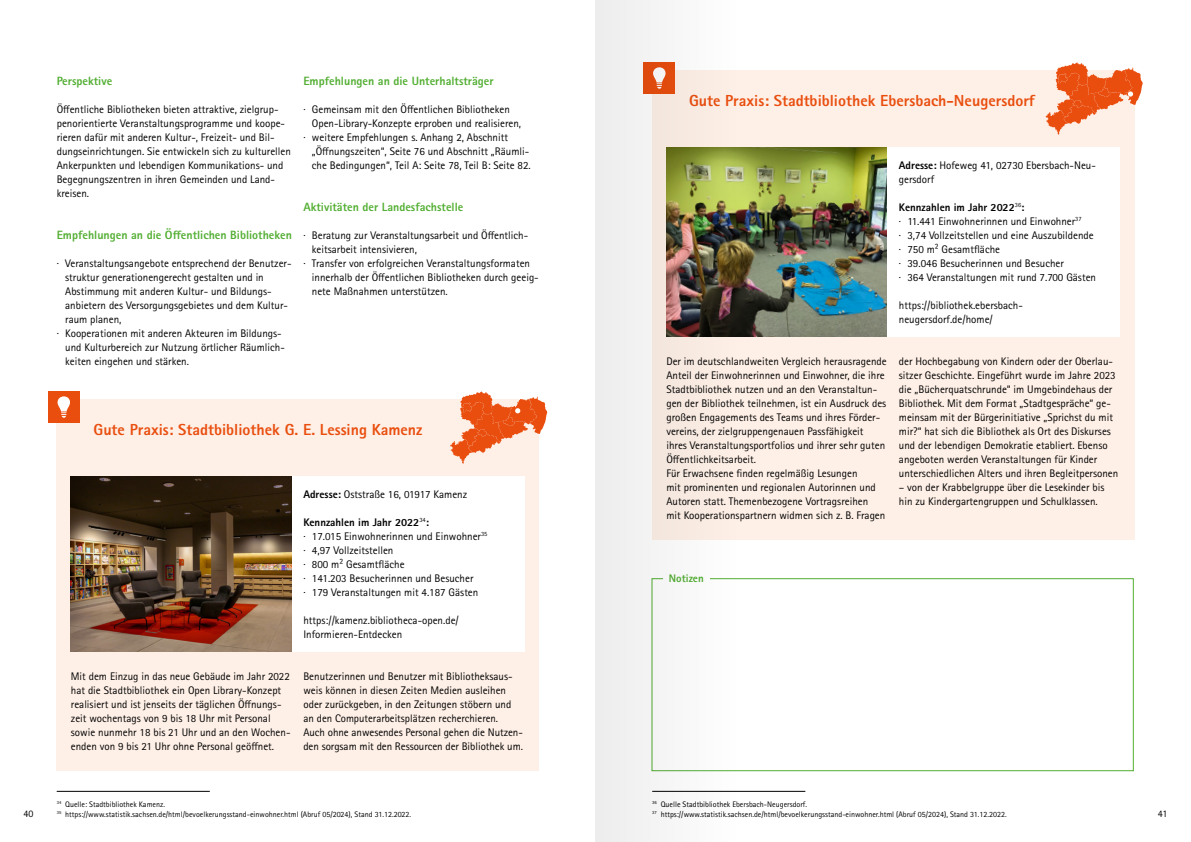
<style>
.page{position:relative;width:1191px;height:842px;background:#fff}
.page>*{position:absolute;margin:0;border:0;box-sizing:border-box;transform-origin:0 0}
.t1{font:800 16px "Rotis Sans Serif W1 G";color:#e94e0f}
.t2{font:800 12px "Rotis Sans Serif W1 G";color:#52ae32}
.t3{font:11px/14px "Rotis Sans Serif W1 G";color:#000}
.t4{font:800 11px "Rotis Sans Serif W1 G";color:#52ae32}
.t5{font:10px "Rotis Sans Serif W1 G";color:#000}
.t6{font:8px/9.6px "Rotis Sans Serif W1 G";color:#000}
.s1{font-weight:800}
</style>
<div class="page">
<hr style="left:652px;top:791px;width:153px;height:1px;background:#000">
<div style="left:652px;top:71px;width:482px;height:469px;background:#fef0e7"></div>
<img style="left:736px;top:148px;width:151px;height:189px">
<div style="left:887px;top:148px;width:233px;height:189px;background:#fff"></div>
<svg style="left:1045px;top:62px;width:97px;height:73px"></svg>
<div style="left:57px;top:400px;width:482px;height:371px;background:#fef0e7"></div>
<div style="left:48px;top:391px;width:31px;height:32px;background:#e94e0f"></div>
<svg style="left:58px;top:396px;width:12px;height:22px"></svg>
<img style="left:71px;top:477px;width:221px;height:175px">
<div style="left:292px;top:477px;width:232px;height:175px;background:#fff"></div>
<svg style="left:450px;top:391px;width:97px;height:73px"></svg>
<hr style="left:57px;top:791px;width:153px;height:1px;background:#000">
<div style="left:652px;top:578px;width:481px;height:193px;border:1px solid #52ae32"></div>
<svg style="left:595px;top:0;width:141px;height:842px;fill:#f3efef"></svg>
<p class="t2" style="left:57px;top:73px;width:57px">Perspektive</p>
<p class="t3" style="left:57px;top:102px;width:236px">Öffentliche Bibliotheken bieten attraktive, zielgrup&shy;penorientierte Veranstaltungsprogramme und koope&shy;rieren dafür mit anderen Kultur-, Freizeit- und Bil&shy;dungseinrichtungen. Sie entwickeln sich zu kulturellen Ankerpunkten und lebendigen Kommunikations- und Begegnungszentren in ihren Gemeinden und Land&shy;kreisen.</p>
<p class="t2" style="left:57px;top:227px;width:237px">Empfehlungen an die Öffentlichen Bibliotheken</p>
<p class="t3" style="left:57px;top:256px;width:236px">· Veranstaltungsangebote entsprechend der Benutzer-</p>
<p class="t3" style="left:65px;top:270px;width:200px">struktur generationengerecht gestalten und in</p>
<p class="t3" style="left:65px;top:284px;width:208px">Abstimmung mit anderen Kultur- und Bildungs-</p>
<p class="t3" style="left:65px;top:298px;width:224px">anbietern des Versorgungsgebietes und dem Kultur-</p>
<p class="t3" style="left:65px;top:312px;width:58px">raum planen,</p>
<p class="t3" style="left:57px;top:326px;width:226px">· Kooperationen mit anderen Akteuren im Bildungs-</p>
<p class="t3" style="left:65px;top:340px;width:221px">und Kulturbereich zur Nutzung örtlicher Räumlich-</p>
<p class="t3" style="left:65px;top:354px;width:125px">keiten eingehen und stärken.</p>
<p class="t2" style="left:303px;top:73px;width:192px">Empfehlungen an die Unterhaltsträger</p>
<p class="t3" style="left:303px;top:102px;width:208px">· Gemeinsam mit den Öffentlichen Bibliotheken</p>
<p class="t3" style="left:312px;top:116px;width:211px">Open-Library-Konzepte erproben und realisieren,</p>
<p class="t3" style="left:303px;top:130px;width:206px">· weitere Empfehlungen s. Anhang 2, Abschnitt</p>
<p class="t3" style="left:312px;top:144px;width:219px">„Öffnungszeiten“, Seite 76 und Abschnitt „Räumli-</p>
<p class="t3" style="left:312px;top:158px;width:220px">che Bedingungen“, Teil A: Seite 78, Teil B: Seite 82.</p>
<p class="t2" style="left:303px;top:199px;width:161px">Aktivitäten der Landesfachstelle</p>
<p class="t3" style="left:303px;top:228px;width:226px">· Beratung zur Veranstaltungsarbeit und Öffentlich-</p>
<p class="t3" style="left:312px;top:242px;width:107px">keitsarbeit intensivieren,</p>
<p class="t3" style="left:303px;top:256px;width:228px">· Transfer von erfolgreichen Veranstaltungsformaten</p>
<p class="t3" style="left:312px;top:270px;width:228px">innerhalb der Öffentlichen Bibliotheken durch geeig-</p>
<p class="t3" style="left:312px;top:284px;width:137px">nete Maßnahmen unterstützen.</p>
<h1 class="t1" style="left:94px;top:419px;width:330px">Gute Praxis: Stadtbibliothek G. E. Lessing Kamenz</h1>
<p class="t3" style="left:303px;top:487px;width:165px"><span class="s1">Adresse:</span> Oststraße 16, 01917 Kamenz</p>
<p class="t3" style="left:303px;top:515px;width:185px"><span class="s1">Kennzahlen im Jahr 2022</span><sup>34</sup><span class="s1">:<br></span>· 17.015 Einwohnerinnen und Einwohner<sup>35 </sup>· 4,97 Vollzeitstellen<br>· 800 m² Gesamtfläche<br>· 141.203 Besucherinnen und Besucher<br>· 179 Veranstaltungen mit 4.187 Gästen</p>
<p class="t3" style="left:303px;top:613px;width:157px">https://kamenz.bibliotheca-open.de/<br>Informieren-Entdecken</p>
<p class="t3" style="left:71px;top:669px;width:221px">Mit dem Einzug in das neue Gebäude im Jahr 2022 hat die Stadtbibliothek ein Open Library-Konzept realisiert und ist jenseits der täglichen Öffnungs&shy;zeit wochentags von 9 bis 18 Uhr mit Personal sowie nunmehr 18 bis 21 Uhr und an den Wochen&shy;enden von 9 bis 21 Uhr ohne Personal geöffnet.</p>
<p class="t3" style="left:303px;top:669px;width:221px">Benutzerinnen und Benutzer mit Bibliotheksaus&shy;weis können in diesen Zeiten Medien ausleihen oder zurückgeben, in den Zeitungen stöbern und an den Computerarbeitsplätzen recherchieren.<br>Auch ohne anwesendes Personal gehen die Nutzen&shy;den sorgsam mit den Ressourcen der Bibliothek um.</p>
<h1 class="t1" style="left:689px;top:90px;width:347px">Gute Praxis: Stadtbibliothek Ebersbach-Neugersdorf</h1>
<p class="t3" style="left:899px;top:158px;width:198px"><span class="s1">Adresse:</span> Hofeweg 41, 02730 Ebersbach-Neu&shy;gersdorf</p>
<p class="t3" style="left:899px;top:200px;width:199px"><span class="s1">Kennzahlen im Jahr 2022</span><sup>36</sup><span class="s1">:<br></span>· 11.441 Einwohnerinnen und Einwohner<sup>37<br></sup>· 3,74 Vollzeitstellen und eine Auszubildende · 750 m² Gesamtfläche<br>· 39.046 Besucherinnen und Besucher<br>· 364 Veranstaltungen mit rund 7.700 Gästen</p>
<p class="t3" style="left:899px;top:298px;width:125px">https://bibliothek.ebersbach&shy;neugersdorf.de/home/</p>
<p class="t3" style="left:666px;top:354px;width:222px">Der im deutschlandweiten Vergleich herausragende Anteil der Einwohnerinnen und Einwohner, die ihre Stadtbibliothek nutzen und an den Veranstaltun&shy;gen der Bibliothek teilnehmen, ist ein Ausdruck des großen Engagements des Teams und ihres Förder&shy;vereins, der zielgruppengenauen Passfähigkeit ihres Veranstaltungsportfolios und ihrer sehr guten Öffentlichkeitsarbeit.<br>Für Erwachsene finden regelmäßig Lesungen<br>mit prominenten und regionalen Autorinnen und Autoren statt. Themenbezogene Vortragsreihen<br>mit Kooperationspartnern widmen sich z. B. Fragen</p>
<p class="t3" style="left:899px;top:354px;width:221px">der Hochbegabung von Kindern oder der Oberlau&shy;sitzer Geschichte. Eingeführt wurde im Jahre 2023 die „Bücherquatschrunde“ im Umgebindehaus der Bibliothek. Mit dem Format „Stadtgespräche“ ge&shy;meinsam mit der Bürgerinitiative „Sprichst du mit mir?“ hat sich die Bibliothek als Ort des Diskurses und der lebendigen Demokratie etabliert. Ebenso angeboten werden Veranstaltungen für Kinder unterschiedlichen Alters und ihren Begleitpersonen</p>
<p class="t3" style="left:899px;top:480px;width:207px">– von der Krabbelgruppe über die Lesekinder bis hin zu Kindergartengruppen und Schulklassen.</p>
<p class="t4" style="left:669px;top:571px;width:36px">Notizen</p>
<p class="t6" style="left:57px;top:800px;width:356px"><sup>34</sup> Quelle: Stadtbibliothek Kamenz.<br><sup>35</sup> https://www.statistik.sachsen.de/html/bevoelkerungsstand-einwohner.html (Abruf 05/2024), Stand 31.12.2022.</p>
<p class="t6" style="left:652px;top:800px;width:356px"><sup>36</sup> Quelle Stadtbibliothek Ebersbach-Neugersdorf.<br><sup>37</sup> https://www.statistik.sachsen.de/html/bevoelkerungsstand-einwohner.html (Abruf 05/2024), Stand 31.12.2022.</p>
<p class="t5" style="left:23px;top:808px;width:11px">40</p>
<p class="t5" style="left:1157px;top:808px;width:11px">41</p>
</div>
